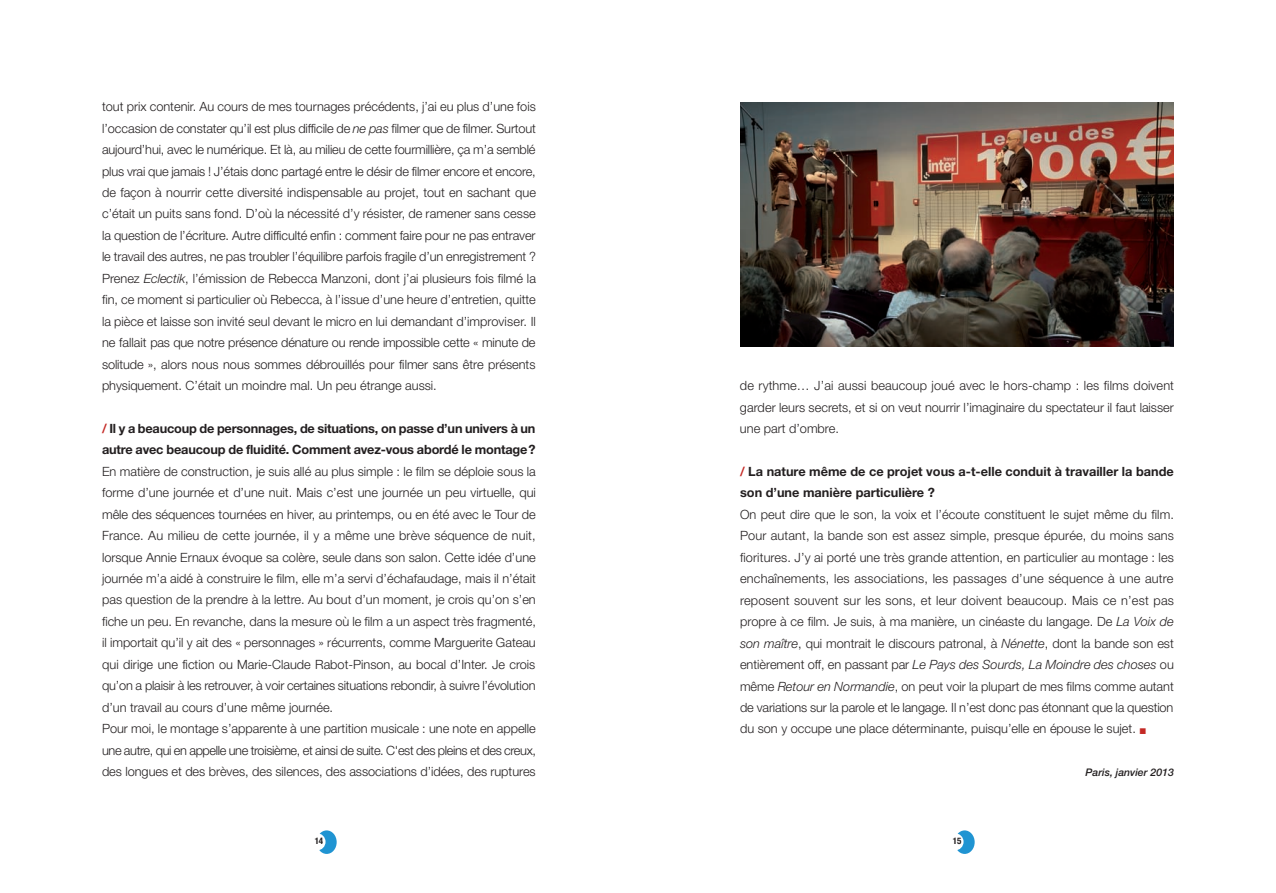
<style>
.page{position:relative;width:1276px;height:893px;background:#fff}
.page>*{position:absolute;margin:0;border:0;box-sizing:border-box;transform-origin:0 0}
.t1{font:300 12.75px/21.5px "Helvetica Neue";color:#231f20;text-align:justify}
.t2{font:700 12.75px/21.5px "Helvetica Neue";letter-spacing:-.015em;color:#231f20}
.t3{font:italic 500 10.5px "Helvetica Neue";color:#231f20}
.t4{font:700 condensed 9px "Helvetica Neue";color:#231f20}
.s1{font-style:italic}
.s2{color:#c42925}
.s3{font-family:"Hira Kaku Pro W6";font-weight:400;font-size:7.5px;color:#c42925}
</style>
<div class="page">
<img style="left:740px;top:102px;width:434px;height:244px">
<div style="left:317px;top:830px;width:20px;height:24px;background:#2094d2;border-radius:50%"></div>
<div style="left:308px;top:833px;width:17px;height:17px;background:#fff;border-radius:50%"></div>
<div style="left:954px;top:830px;width:20px;height:24px;background:#2094d2;border-radius:50%"></div>
<div style="left:946px;top:833px;width:17px;height:17px;background:#fff;border-radius:50%"></div>
<p class="t1" style="left:102px;top:97px;width:435px">tout prix contenir. Au cours de mes tournages précédents, j’ai eu plus d’une fois l’occasion de constater qu’il est plus difficile de <span class="s1">ne pas</span> filmer que de filmer. Surtout aujourd’hui, avec le numérique. Et là, au milieu de cette fourmillière, ça m’a semblé plus vrai que jamais ! J’étais donc partagé entre le désir de filmer encore et encore, de façon à nourrir cette diversité indispensable au projet, tout en sachant que c’était un puits sans fond. D’où la nécessité d’y résister, de ramener sans cesse la question de l’écriture. Autre difficulté enfin : comment faire pour ne pas entraver le travail des autres, ne pas troubler l’équilibre parfois fragile d’un enregistrement ?<br>Prenez <span class="s1">Eclectik</span>, l’émission de Rebecca Manzoni, dont j’ai plusieurs fois filmé la fin, ce moment si particulier où Rebecca, à l’issue d’une heure d’entretien, quitte la pièce et laisse son invité seul devant le micro en lui demandant d’improviser. Il ne fallait pas que notre présence dénature ou rende impossible cette « minute de solitude », alors nous nous sommes débrouillés pour filmer sans être présents physiquement. C’était un moindre mal. Un peu étrange aussi.</p>
<p class="t2" style="left:102px;top:419px;width:435px"><span class="s2">/</span> Il y a beaucoup de personnages, de situations, on passe d’un univers à un autre avec beaucoup de fluidité. Comment avez-vous abordé le montage?</p>
<p class="t1" style="left:102px;top:462px;width:435px;text-align:left">En matière de construction, je suis allé au plus simple : le film se déploie sous la forme d’une journée et d’une nuit. Mais c’est une journée un peu virtuelle, qui mêle des séquences tournées en hiver, au printemps, ou en été avec le Tour de France. Au milieu de cette journée, il y a même une brève séquence de nuit, lorsque Annie Ernaux évoque sa colère, seule dans son salon. Cette idée d’une journée m’a aidé à construire le film, elle m’a servi d’échafaudage, mais il n’était pas question de la prendre à la lettre. Au bout d’un moment, je crois qu’on s’en fiche un peu. En revanche, dans la mesure où le film a un aspect très fragmenté, il importait qu’il y ait des « personnages » récurrents, comme Marguerite Gateau qui dirige une fiction ou Marie-Claude Rabot-Pinson, au bocal d’Inter. Je crois qu’on a plaisir à les retrouver, à voir certaines situations rebondir, à suivre l’évolution d’un travail au cours d’une même journée.<br>Pour moi, le montage s’apparente à une partition musicale : une note en appelle une autre, qui en appelle une troisième, et ainsi de suite. C'est des pleins et des creux, des longues et des brèves, des silences, des associations d’idées, des ruptures</p>
<p class="t1" style="left:740px;top:376px;width:435px">de rythme… J’ai aussi beaucoup joué avec le hors-champ : les films doivent garder leurs secrets, et si on veut nourrir l’imaginaire du spectateur il faut laisser une part d’ombre.</p>
<p class="t2" style="left:740px;top:462px;width:435px"><span class="s2">/</span> La nature même de ce projet vous a-t-elle conduit à travailler la bande son d’une manière particulière ?</p>
<p class="t1" style="left:740px;top:505px;width:435px">On peut dire que le son, la voix et l’écoute constituent le sujet même du film.<br>Pour autant, la bande son est assez simple, presque épurée, du moins sans fioritures. J’y ai porté une très grande attention, en particulier au montage : les enchaînements, les associations, les passages d’une séquence à une autre reposent souvent sur les sons, et leur doivent beaucoup. Mais ce n’est pas propre à ce film. Je suis, à ma manière, un cinéaste du langage. De <span class="s1">La Voix de son maître</span>, qui montrait le discours patronal, à <span class="s1">Nénette</span>, dont la bande son est entièrement off, en passant par <span class="s1">Le Pays des Sourds, La Moindre des choses</span> ou même <span class="s1">Retour en Normandie</span>, on peut voir la plupart de mes films comme autant de variations sur la parole et le langage. Il n’est donc pas étonnant que la question du son y occupe une place déterminante, puisqu’elle en épouse le sujet. <span class="s3">■</span></p>
<p class="t3" style="left:1085px;top:768px;width:90px">Paris, janvier 2013</p>
<p class="t4" style="left:315px;top:838px;width:10px">14</p>
<p class="t4" style="left:952px;top:838px;width:10px">15</p>
</div>
